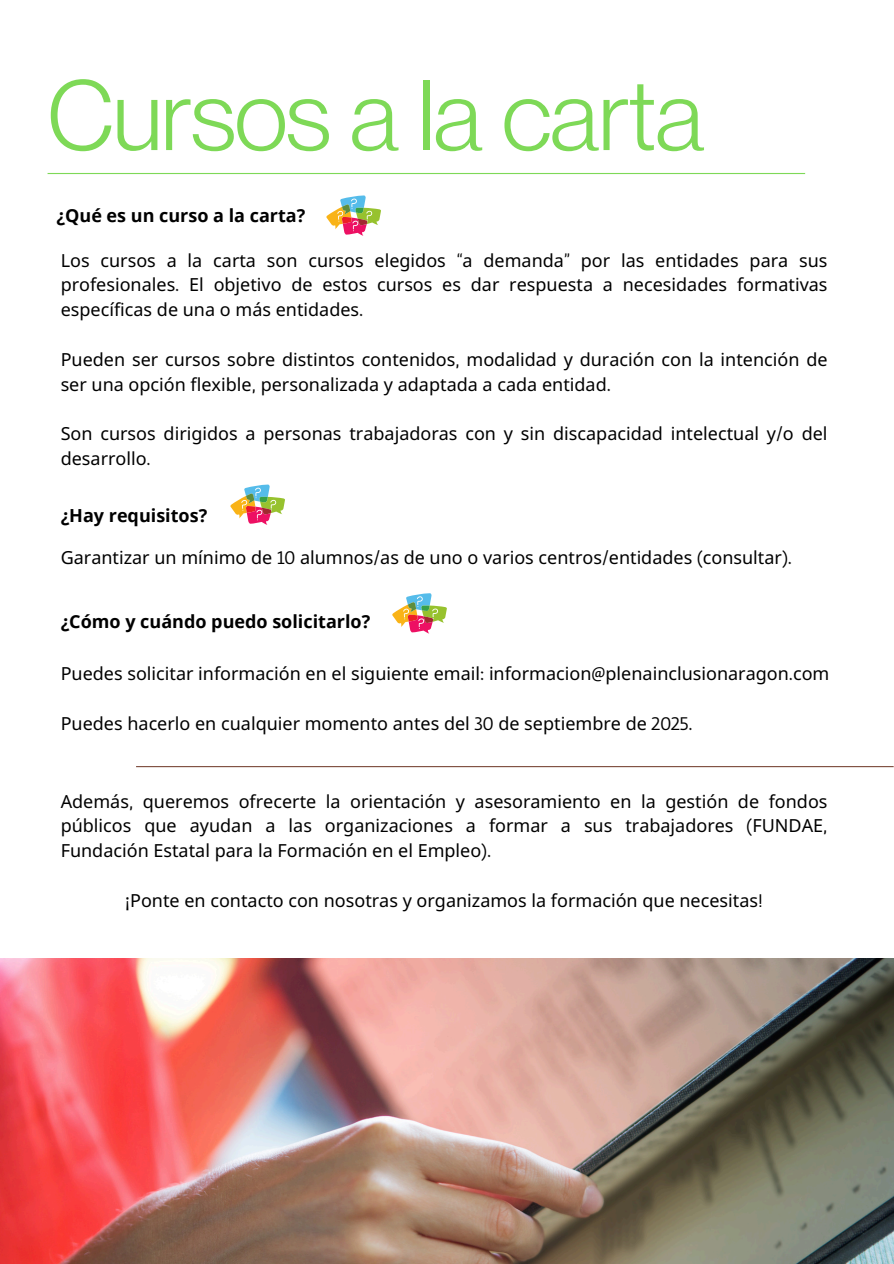
<style>
.page{position:relative;width:894px;height:1264px;background:#fff}
.page>*{position:absolute;margin:0;border:0;box-sizing:border-box;transform-origin:0 0}
.t1{font:97.5px "Neue Montreal";letter-spacing:-.01em;color:#7ed957}
.t2{font:18px/24.8px "Noto Sans";color:#000;text-align:justify}
.t3{font:700 18px "Open Sans";color:#000}
.s1{font-family:"Fedra Sans Arabic AR"}
</style>
<div class="page">
<hr style="left:48px;top:173px;width:756px;height:1px;background:#7ed957">
<img style="left:0;top:958px;width:893px;height:305px">
<svg style="left:326px;top:195px;width:55px;height:41px"></svg>
<svg style="left:230px;top:484px;width:55px;height:41px"></svg>
<svg style="left:392px;top:593px;width:55px;height:40px"></svg>
<hr style="left:136px;top:766px;width:757px;height:1px;background:#7c4a3c">
<h1 class="t1" style="left:48px;top:55px;width:658px">Cursos a la carta</h1>
<p class="t3" style="left:57px;top:203px;width:250px">¿Qué es un curso a la carta?</p>
<p class="t2" style="left:61px;top:247px;width:768px">Los cursos a la carta son cursos elegidos <span class="s1">“</span>a demanda<span class="s1">”</span> por las entidades para sus profesionales<span class="s1">.</span> El objetivo de estos cursos es dar respuesta a necesidades formativas específicas de una o más entidades<span class="s1">.</span></p>
<p class="t2" style="left:61px;top:346px;width:768px">Pueden ser cursos sobre distintos contenidos<span class="s1">,</span> modalidad y duración con la intención de ser una opción flexible<span class="s1">,</span> personalizada y adaptada a cada entidad<span class="s1">.</span></p>
<p class="t2" style="left:61px;top:420px;width:768px">Son cursos dirigidos a personas trabajadoras con y sin discapacidad intelectual y<span class="s1">/</span>o del</p>
<h2 class="t2" style="left:61px;top:445px;width:91px">desarrollo<span class="s1">.</span></h2>
<p class="t3" style="left:61px;top:503px;width:148px">¿Hay requisitos?</p>
<p class="t2" style="left:61px;top:544px;width:732px">Garantizar un mínimo de <span class="s1">10</span> alumnos<span class="s1">/</span>as de uno o varios centros<span class="s1">/</span>entidades <span class="s1">(</span>consultar<span class="s1">).</span></p>
<p class="t3" style="left:61px;top:608px;width:311px">¿Cómo y cuándo puedo solicitarlo?</p>
<p class="t2" style="left:61px;top:660px;width:770px">Puedes solicitar información en el siguiente email<span class="s1">:</span> informacion<span class="s1">@</span>plenainclusionaragon<span class="s1">.</span>com</p>
<h2 class="t2" style="left:61px;top:710px;width:633px">Puedes hacerlo en cualquier momento antes del <span class="s1">30</span> de septiembre de <span class="s1">2025.</span></h2>
<h2 class="t2" style="left:61px;top:788px;width:768px">Además<span class="s1">,</span> queremos ofrecerte la orientación y asesoramiento en la gestión de fondos públicos que ayudan a las organizaciones a formar a sus trabajadores <span class="s1">(</span>FUNDAE<span class="s1">, </span>Fundación Estatal para la Formación en el Empleo<span class="s1">).</span></h2>
<p class="t2" style="left:125px;top:887px;width:639px">¡Ponte en contacto con nosotras y organizamos la formación que necesitas<span class="s1">!</span></p>
</div>
